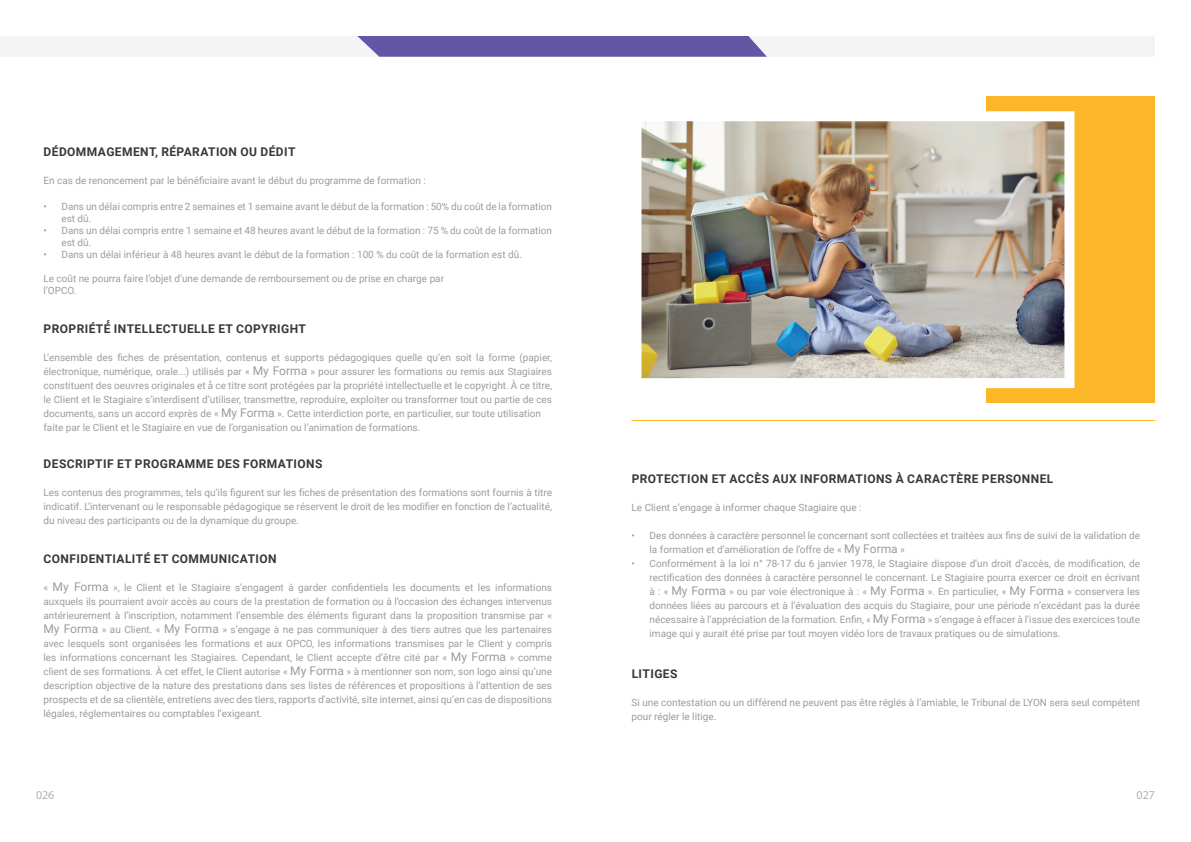
<style>
.page{position:relative;width:1191px;height:842px;background:#fff}
.page>*{position:absolute;margin:0;border:0;box-sizing:border-box;transform-origin:0 0}
.t1{font:700 12px "Roboto";letter-spacing:.035em;color:#383839}
.t2{font:12px "Myriad Pro";color:#b4afaf}
.t3{font:10px/14px "Roboto";color:#9c9c9c}
.t4{font:10px/12px "Roboto";color:#9c9d9c}
.s1{font-size:12px}
</style>
<div class="page">
<svg style="left:0;top:36px;width:1155px;height:21px"></svg>
<hr style="left:631px;top:420px;width:524px;height:1px;background:#fcb726">
<div style="left:986px;top:96px;width:169px;height:307px;background:#fcb728"></div>
<img style="left:642px;top:122px;width:421px;height:255px">
<div style="left:631px;top:111px;width:443px;height:277px;border:10px solid #fff"></div>
<p class="t1" style="left:44px;top:143px;width:253px">DÉDOMMAGEMENT, RÉPARATION OU DÉDIT</p>
<p class="t3" style="left:43px;top:173px;width:384px">En cas de renoncement par le bénéficiaire avant le début du programme de formation :</p>
<p class="t4" style="left:61px;top:200px;width:492px;text-indent:-18px">• Dans un délai compris entre 2 semaines et 1 semaine avant le début de la formation : 50% du coût de la formation est dû.</p>
<p class="t4" style="left:61px;top:224px;width:492px;text-indent:-18px">• Dans un délai compris entre 1 semaine et 48 heures avant le début de la formation : 75 % du coût de la formation est dû.</p>
<p class="t4" style="left:43px;top:248px;width:480px">• Dans un délai inférieur à 48 heures avant le début de la formation : 100 % du coût de la formation est dû.</p>
<p class="t4" style="left:43px;top:272px;width:402px">Le coût ne pourra faire l’objet d’une demande de remboursement ou de prise en charge par l’OPCO.</p>
<p class="t1" style="left:44px;top:321px;width:264px">PROPRIÉTÉ́INTELLECTUELLE ET COPYRIGHT</p>
<p class="t3" style="left:43px;top:350px;width:510px">L’ensemble des fiches de présentation, contenus et supports pédagogiques quelle qu’en soit la forme (papier, électronique, numérique, orale...) utilisés par « <span class="s1">My Forma</span> » pour assurer les formations ou remis aux Stagiaires constituent des oeuvres originales et à̀ce titre sont protégées par la propriété intellectuelle et le copyright. À ce titre, le Client et le Stagiaire s’interdisent d’utiliser, transmettre, reproduire, exploiter ou transformer tout ou partie de ces documents, sans un accord exprès de « <span class="s1">My Forma</span> ». Cette interdiction porte, en particulier, sur toute utilisation faite par le Client et le Stagiaire en vue de l’organisation ou l’animation de formations.</p>
<p class="t1" style="left:44px;top:456px;width:280px">DESCRIPTIF ET PROGRAMME DES FORMATIONS</p>
<p class="t3" style="left:43px;top:485px;width:510px;text-align:justify">Les contenus des programmes, tels qu’ils figurent sur les fiches de présentation des formations sont fournis à titre indicatif. L’intervenant ou le responsable pédagogique se réservent le droit de les modifier en fonction de l’actualité, du niveau des participants ou de la dynamique du groupe.</p>
<p class="t1" style="left:44px;top:550px;width:234px">CONFIDENTIALITÉ ET COMMUNICATION</p>
<p class="t3" style="left:43px;top:580px;width:510px;text-align:justify">« <span class="s1">My Forma</span> », le Client et le Stagiaire s’engagent à garder confidentiels les documents et les informations auxquels ils pourraient avoir accès au cours de la prestation de formation ou à l’occasion des échanges intervenus antérieurement à l’inscription, notamment l’ensemble des éléments figurant dans la proposition transmise par « <span class="s1">My Forma</span> » au Client. « <span class="s1">My Forma</span> » s’engage à ne pas communiquer à des tiers autres que les partenaires avec lesquels sont organisées les formations et aux OPCO, les informations transmises par le Client y compris les informations concernant les Stagiaires. Cependant, le Client accepte d’être cité par « <span class="s1">My Forma</span> » comme client de ses formations. À cet effet, le Client autorise « <span class="s1">My Forma</span> » à mentionner son nom, son logo ainsi qu’une description objective de la nature des prestations dans ses listes de références et propositions à l’attention de ses prospects et de sa clientèle, entretiens avec des tiers, rapports d’activité, site internet, ainsi qu’en cas de dispositions légales, réglementaires ou comptables l’exigeant.</p>
<p class="t2" style="left:36px;top:787px;width:20px">026</p>
<p class="t1" style="left:631px;top:470px;width:423px">PROTECTION ET ACCÈS AUX INFORMATIONS À CARACTÈRE PERSONNEL</p>
<p class="t3" style="left:631px;top:500px;width:232px">Le Client s’engage à informer chaque Stagiaire que :</p>
<p class="t3" style="left:649px;top:528px;width:492px;text-indent:-18px">• Des données à caractère personnel le concernant sont collectées et traitées aux fins de suivi de la validation de la formation et d’amélioration de l’offre de « <span class="s1">My Forma</span> »</p>
<p class="t3" style="left:649px;top:556px;width:492px;text-align:justify;text-indent:-18px">• Conformément à la loi n° 78‐17 du 6 janvier 1978, le Stagiaire dispose d’un droit d’accès, de modification, de rectification des données à caractère personnel le concernant. Le Stagiaire pourra exercer ce droit en écrivant à : « <span class="s1">My Forma</span> » ou par voie électronique à : « <span class="s1">My Forma</span> ». En particulier, « <span class="s1">My Forma</span> » conservera les données liées au parcours et à l’évaluation des acquis du Stagiaire, pour une période n’excédant pas la durée nécessaire à l’appréciation de la formation. Enfin, « <span class="s1">My Forma</span> » s’engage à effacer à l’issue des exercices toute image qui y aurait été prise par tout moyen vidéo lors de travaux pratiques ou de simulations.</p>
<p class="t1" style="left:631px;top:665px;width:47px">LITIGES</p>
<p class="t3" style="left:631px;top:695px;width:510px">Si une contestation ou un différend ne peuvent pas être réglés à l’amiable, le Tribunal de LYON sera seul compétent pour régler le litige.</p>
<p class="t2" style="left:1136px;top:787px;width:20px">027</p>
</div>
